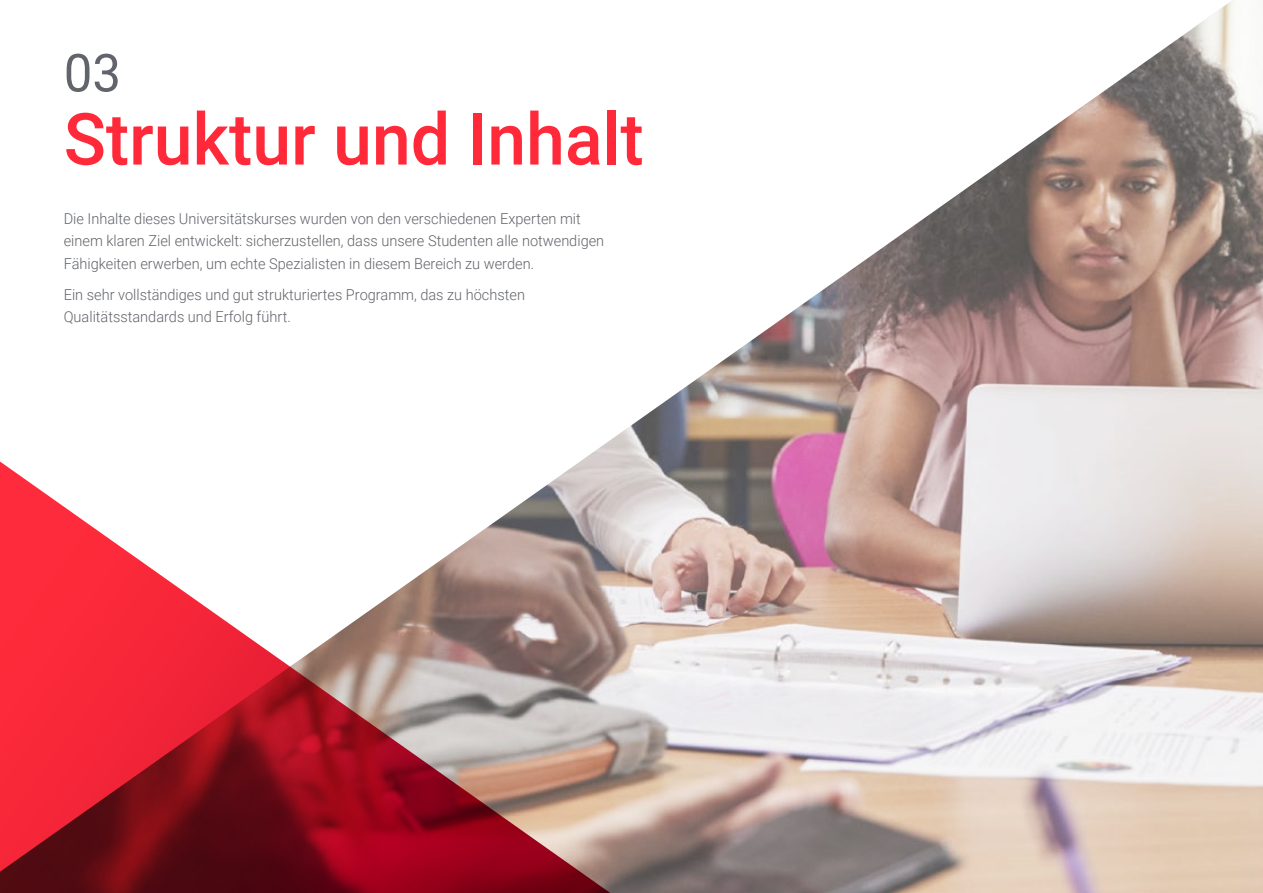
<style>
.page{position:relative;width:1263px;height:893px;background:#fff}
.page>*{position:absolute;margin:0;border:0;box-sizing:border-box;transform-origin:0 0}
.t1{font:500 72px "Roboto";color:#ff293a}
.t2{font:52.5px "Roboto";color:#61646a}
.t3{font:300 15px/22.5px "Roboto";color:#61646a}
</style>
<div class="page">
<img style="left:602px;top:0;width:661px;height:893px">
<svg style="left:0;top:446px;width:640px;height:447px"></svg>
<h2 class="t2" style="left:64px;top:36px;width:59px">03</h2>
<h1 class="t1" style="left:64px;top:89px;width:581px">Struktur und Inhalt</h1>
<p class="t3" style="left:64px;top:207px;width:542px">Die Inhalte dieses Universitätskurses wurden von den verschiedenen Experten mit einem klaren Ziel entwickelt: sicherzustellen, dass unsere Studenten alle notwendigen<br>Fähigkeiten erwerben, um echte Spezialisten in diesem Bereich zu werden.</p>
<p class="t3" style="left:64px;top:283px;width:463px">Ein sehr vollständiges und gut strukturiertes Programm, das zu höchsten<br>Qualitätsstandards und Erfolg führt.</p>
</div>
